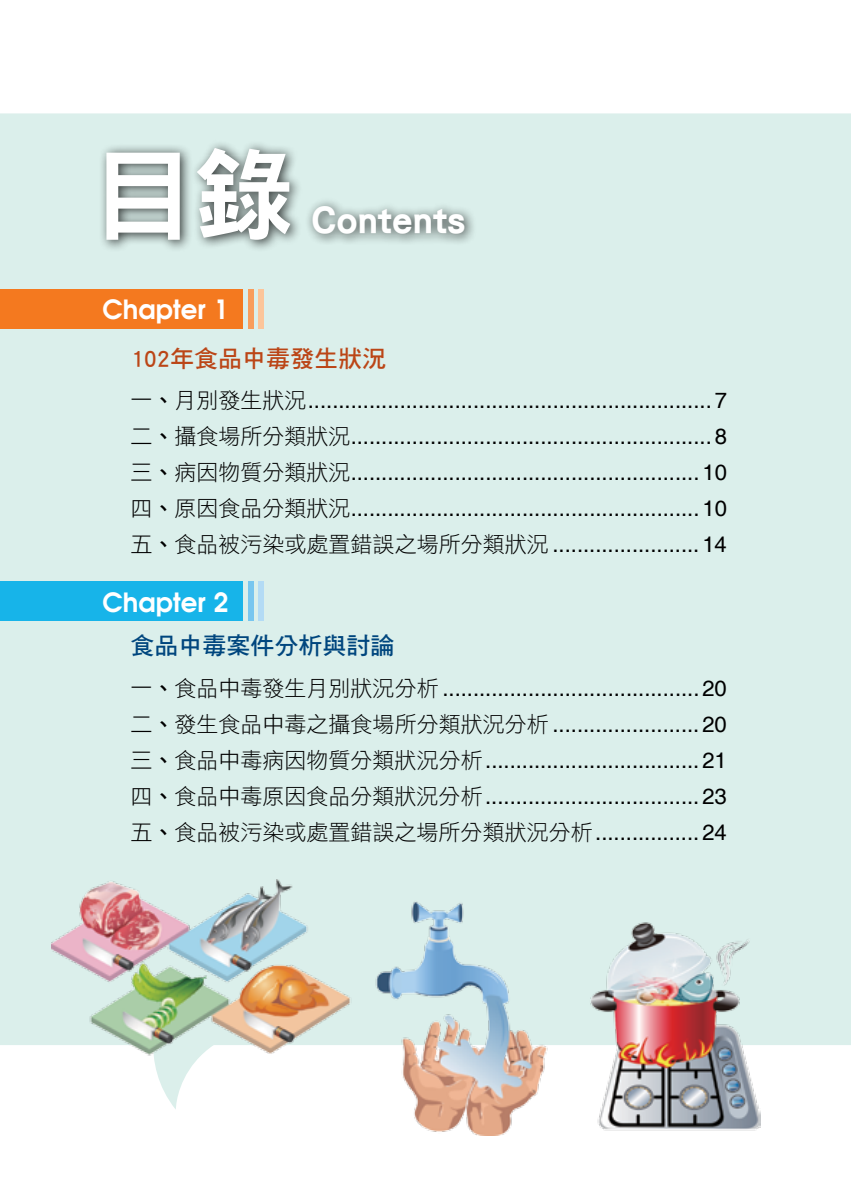
<style>
.page{position:relative;width:851px;height:1191px;background:#fff}
.page>*{position:absolute;margin:0;border:0;box-sizing:border-box;transform-origin:0 0}
.t1{font:100.8px "DF Hei Std W9";color:#fff}
.t2{font:40.4px "DF Hei Std W9";color:#fff}
.t3{font:700 26px "Avian";color:#fff}
.t4{font:24px "DF Hei Std W7";color:#bb4516}
.t5{font:24px "DF Hei Std W7";color:#00467e}
.t6{font:22px/36px "Helvetica";color:#000;text-align:justify}
.t7{font:22px "DF Hei Std W3";color:#000}
.s1{font-family:"DF Hei Std W3"}
.s2{font-family:"DF Hei Std W9"}
.s3{font-family:"Helvetica"}
</style>
<div class="page">
<div style="left:0;top:113px;width:850px;height:932px;background:#dbefeb"></div>
<div style="left:98px;top:139px;width:205px;height:112px;background:#000;opacity:.75"></div>
<div style="left:305px;top:197px;width:172px;height:49px;background:#000;opacity:.75"></div>
<div style="left:0;top:289px;width:242px;height:40px;background:#f4791f"></div>
<div style="left:249px;top:289px;width:5px;height:40px;background:#f89d5c"></div>
<div style="left:258px;top:289px;width:6px;height:40px;background:#fcc59a"></div>
<div style="left:0;top:581px;width:242px;height:40px;background:#17b4e9"></div>
<div style="left:249px;top:581px;width:5px;height:40px;background:#78c6ef"></div>
<div style="left:258px;top:581px;width:6px;height:40px;background:#b3dbf5"></div>
<hr style="left:850px;top:142px;width:1px;height:39px;background:#71bf44">
<hr style="left:850px;top:797px;width:1px;height:39px;background:#a066aa">
<img style="left:51px;top:879px;width:709px;height:256px">
<h1 class="t1" style="left:92px;top:140px;width:203px">目錄</h1>
<h2 class="t2" style="left:311px;top:197px;width:156px">Contents</h2>
<p class="t3" style="left:103px;top:293px;width:127px">Chapter 1</p>
<p class="t4" style="left:130px;top:345px;width:257px">102年食品中毒發生狀況</p>
<p class="t6" style="left:130px;top:383px;width:598px"><span class="s1">一</span><span class="s2">、</span><span class="s1">月別發生狀況</span>..................................................................7<span class="s1">二</span><span class="s2">、</span><span class="s1">攝食場所分類狀況</span>...........................................................8<span class="s1">三</span><span class="s2">、</span><span class="s1">病因物質分類狀況</span>.........................................................10<span class="s1">四</span><span class="s2">、</span><span class="s1">原因食品分類狀況</span>.........................................................10<span class="s1">五</span><span class="s2">、</span><span class="s1">食品被污染或處置錯誤之場所分類狀況</span> ........................14</p>
<p class="t3" style="left:103px;top:585px;width:127px">Chapter 2</p>
<p class="t5" style="left:130px;top:632px;width:266px">食品中毒案件分析與討論</p>
<p class="t6" style="left:130px;top:671px;width:598px"><span class="s1">一</span><span class="s2">、</span><span class="s1">食品中毒發生月別狀況分析</span> ..........................................20<span class="s1">二</span><span class="s2">、</span><span class="s1">發生食品中毒之攝食場所分類狀況分析</span> ........................20<span class="s1">三</span><span class="s2">、</span><span class="s1">食品中毒病因物質分類狀況分析</span>...................................21<span class="s1">四</span><span class="s2">、</span><span class="s1">食品中毒原因食品分類狀況分析</span>...................................23</p>
<p class="t7" style="left:130px;top:820px;width:597px">五<span class="s2">、</span>食品被污染或處置錯誤之場所分類狀況分析<span class="s3">.................24</span></p>
</div>
